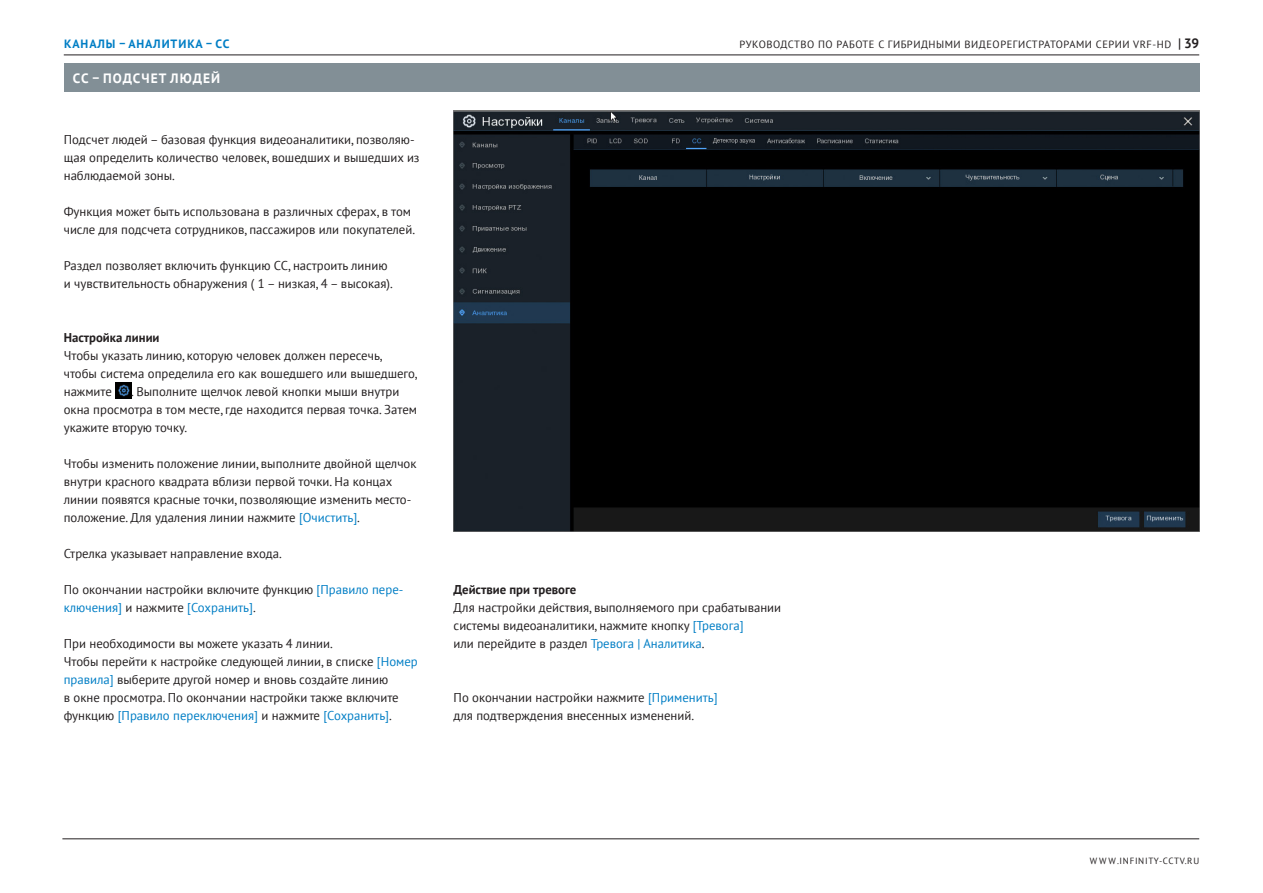
<style>
.page{position:relative;width:1263px;height:893px;background:#fff}
.page>*{position:absolute;margin:0;border:0;box-sizing:border-box;transform-origin:0 0}
.t1{font:700 13.5px "PT Sans";letter-spacing:.08em;color:#fff}
.t2{font:12.75px/18px "PT Sans";color:#231f20}
.t3{font:700 12.75px "PT Sans";color:#231f20}
.t4{font:700 12px "PT Sans";letter-spacing:.08em;color:#007ec5}
.t5{font:10.5px "PT Sans";letter-spacing:.05em;color:#231f20}
.t6{font:9px "PT Sans";letter-spacing:.075em;color:#231f20}
.s1{color:#007ec5}
.s2{font-weight:700;font-style:italic;font-size:13.65px}
.s3{font-weight:700;font-size:13.5px}
</style>
<div class="page">
<hr style="left:64px;top:55px;width:1135px;height:1px;background:#231f20">
<hr style="left:62px;top:838px;width:1137px;height:1px;background:#231f20">
<div style="left:64px;top:64px;width:1135px;height:28px;background:#828f96"></div>
<img style="left:115px;top:383px;width:16px;height:16px">
<img style="left:454px;top:111px;width:745px;height:420px">
<p class="t4" style="left:64px;top:35px;width:167px">КАНАЛЫ – АНАЛИТИКА – CC</p>
<p class="t1" style="left:73px;top:69px;width:149px">СС – ПОДСЧЕТ ЛЮДЕЙ</p>
<p class="t2" style="left:64px;top:130px;width:357px">Подсчет людей – базовая функция видеоаналитики, позволяю&shy;щая определить количество человек, вошедших и вышедших из наблюдаемой зоны.</p>
<p class="t2" style="left:64px;top:202px;width:353px">Функция может быть использована в различных сферах, в том числе для подсчета сотрудников, пассажиров или покупателей.</p>
<p class="t2" style="left:64px;top:256px;width:331px">Раздел позволяет включить функцию CC, настроить линию и чувствительность обнаружения ( 1 – низкая, 4 – высокая).</p>
<p class="t3" style="left:64px;top:329px;width:97px">Настройка линии</p>
<p class="t2" style="left:64px;top:346px;width:355px">Чтобы указать линию, которую человек должен пересечь, чтобы система определила его как вошедшего или вышедшего, нажмите</p>
<p class="t2" style="left:64px;top:382px;width:355px;text-indent:67px">. Выполните щелчок левой кнопки мыши внутри окна просмотра в том месте, где находится первая точка. Затем укажите вторую точку.</p>
<p class="t2" style="left:64px;top:454px;width:354px">Чтобы изменить положение линии, выполните двойной щелчок внутри красного квадрата вблизи первой точки. На концах линии появятся красные точки, позволяющие изменить место&shy;положение. Для удаления линии нажмите <span class="s1">[Очистить]</span>.</p>
<p class="t2" style="left:64px;top:544px;width:220px">Стрелка указывает направление входа.</p>
<p class="t2" style="left:64px;top:580px;width:341px">По окончании настройки включите функцию <span class="s1">[Правило пере&shy;ключения]</span> и нажмите <span class="s1">[Сохранить]</span>.</p>
<p class="t2" style="left:64px;top:634px;width:355px">При необходимости вы можете указать 4 линии.<br>Чтобы перейти к настройке следующей линии, в списке <span class="s1">[Номер правила]</span> выберите другой номер и вновь создайте линию<br>в окне просмотра. По окончании настройки также включите функцию <span class="s1">[Правило переключения]</span> и нажмите <span class="s1">[Сохранить]</span>.</p>
<p class="t5" style="left:739px;top:38px;width:461px">РУКОВОДСТВО ПО РАБОТЕ С ГИБРИДНЫМИ ВИДЕОРЕГИСТРАТОРАМИ СЕРИИ VRF-HD <span class="s2">|</span> <span class="s3">39</span></p>
<p class="t3" style="left:454px;top:581px;width:124px">Действие при тревоге</p>
<p class="t2" style="left:454px;top:598px;width:329px">Для настройки действия, выполняемого при срабатывании системы видеоаналитики, нажмите кнопку <span class="s1">[Тревога]<br></span>или перейдите в раздел <span class="s1">Тревога | Аналитика</span>.</p>
<p class="t2" style="left:454px;top:688px;width:265px">По окончании настройки нажмите <span class="s1">[Применить] </span>для подтверждения внесенных изменений.</p>
<p class="t6" style="left:1090px;top:855px;width:111px">W W W.INFINITY-CCTV.RU</p>
</div>
